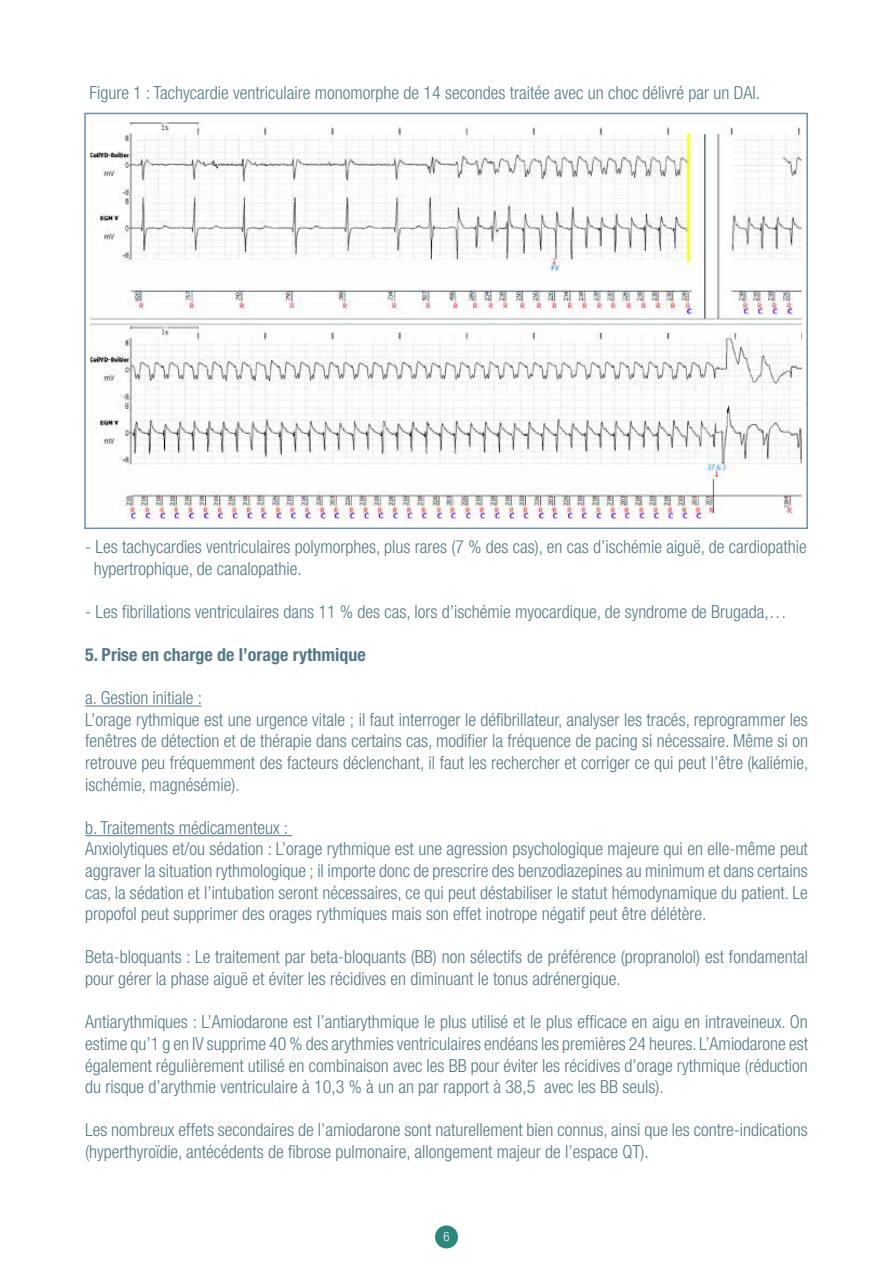
<style>
.page{position:relative;width:893px;height:1263px;background:#fff}
.page>*{position:absolute;margin:0;border:0;box-sizing:border-box;transform-origin:0 0}
.t1{font:300 condensed 18px/21.6px "Helvetica Neue";color:#557885}
.t2{font:700 condensed 18px "Helvetica Neue";color:#557885}
.t3{font:300 condensed 12.75px "Helvetica Neue";color:#fff}
</style>
<div class="page">
<hr style="left:85px;top:706px;width:117px;height:1px;background:#557885">
<hr style="left:85px;top:835px;width:207px;height:1px;background:#557885">
<div style="left:435px;top:1225px;width:23px;height:23px;background:#2c877d;border-radius:50%"></div>
<img style="left:91px;top:122px;width:711px;height:399px">
<div style="left:84px;top:113px;width:724px;height:416px;border:2px solid #6f90a7"></div>
<p class="t1" style="left:89px;top:82px;width:672px">Figure 1 : Tachycardie ventriculaire monomorphe de 14 secondes traitée avec un choc délivré par un DAI.</p>
<p class="t1" style="left:94px;top:536px;width:715px;text-indent:-9px">- Les tachycardies ventriculaires polymorphes, plus rares (7 % des cas), en cas d’ischémie aiguë, de cardiopathie hypertrophique, de canalopathie.</p>
<p class="t1" style="left:85px;top:600px;width:703px">- Les fibrillations ventriculaires dans 11 % des cas, lors d’ischémie myocardique, de syndrome de Brugada,…</p>
<p class="t2" style="left:85px;top:644px;width:282px">5. Prise en charge de l’orage rythmique</p>
<p class="t1" style="left:85px;top:687px;width:725px">a. Gestion initiale :<br>L’orage rythmique est une urgence vitale ; il faut interroger le défibrillateur, analyser les tracés, reprogrammer les fenêtres de détection et de thérapie dans certains cas, modifier la fréquence de pacing si nécessaire. Même si on retrouve peu fréquemment des facteurs déclenchant, il faut les rechercher et corriger ce qui peut l’être (kaliémie, ischémie, magnésémie).</p>
<p class="t1" style="left:85px;top:816px;width:724px">b. Traitements médicamenteux :<br>Anxiolytiques et/ou sédation : L’orage rythmique est une agression psychologique majeure qui en elle-même peut aggraver la situation rythmologique ; il importe donc de prescrire des benzodiazepines au minimum et dans certains cas, la sédation et l’intubation seront nécessaires, ce qui peut déstabiliser le statut hémodynamique du patient. Le propofol peut supprimer des orages rythmiques mais son effet inotrope négatif peut être délétère.</p>
<p class="t1" style="left:85px;top:946px;width:724px">Beta-bloquants : Le traitement par beta-bloquants (BB) non sélectifs de préférence (propranolol) est fondamental pour gérer la phase aiguë et éviter les récidives en diminuant le tonus adrénergique.</p>
<p class="t1" style="left:85px;top:1011px;width:724px;text-align:justify">Antiarythmiques : L’Amiodarone est l’antiarythmique le plus utilisé et le plus efficace en aigu en intraveineux. On estime qu’1 g en IV supprime 40 % des arythmies ventriculaires endéans les premières 24 heures. L’Amiodarone est également régulièrement utilisé en combinaison avec les BB pour éviter les récidives d’orage rythmique (réduction du risque d’arythmie ventriculaire à 10,3 % à un an par rapport à 38,5 avec les BB seuls).</p>
<p class="t1" style="left:85px;top:1119px;width:724px">Les nombreux effets secondaires de l’amiodarone sont naturellement bien connus, ainsi que les contre-indications (hyperthyroïdie, antécédents de fibrose pulmonaire, allongement majeur de l’espace QT).</p>
<p class="t3" style="left:443px;top:1229px;width:8px">6</p>
</div>
